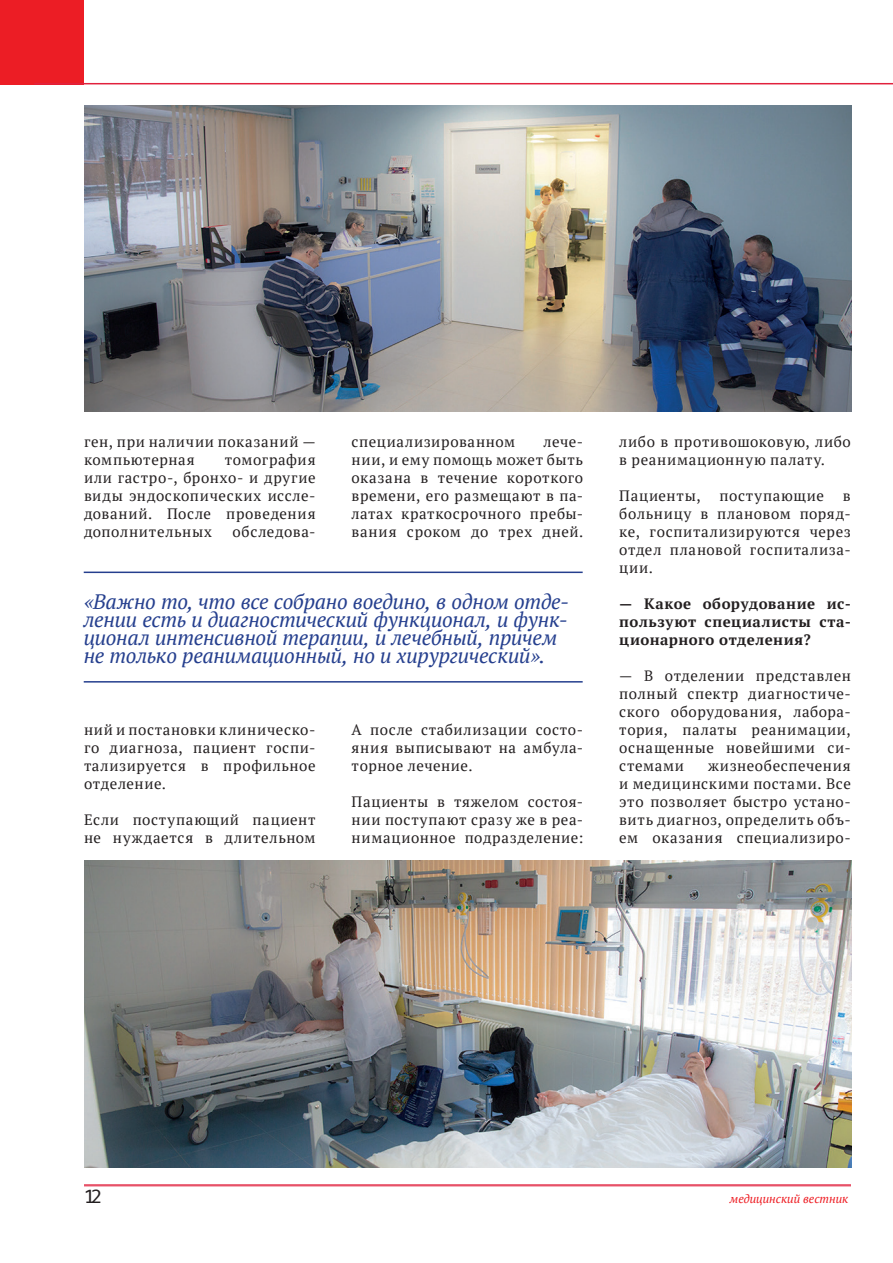
<style>
.page{position:relative;width:893px;height:1263px;background:#fff}
.page>*{position:absolute;margin:0;border:0;box-sizing:border-box;transform-origin:0 0}
.t1{font:italic 21px/18px "PT Serif";letter-spacing:-.015em;color:#253f8e}
.t2{font:18px "Menlo";color:#231f20}
.t3{font:15px/18px "PT Serif";letter-spacing:.045em;color:#231f20;text-align:justify}
.t4{font:700 15px/18px "PT Serif";letter-spacing:.04em;color:#231f20;text-align:justify}
.t5{font:italic 12px "PT Serif";color:#ee1d23}
</style>
<div class="page">
<img style="left:84px;top:105px;width:767px;height:306px">
<img style="left:84px;top:861px;width:767px;height:306px">
<hr style="left:84px;top:572px;width:499px;height:1px;background:#253f8e">
<hr style="left:84px;top:681px;width:499px;height:2px;background:#253f8e">
<div style="left:0;top:0;width:84px;height:85px;background:#ec1d25"></div>
<hr style="left:34px;top:83px;width:859px;height:1px;background:#e1213d">
<hr style="left:84px;top:1184px;width:767px;height:1px;background:#e1213d">
<hr style="left:84px;top:1185px;width:767px;height:1px;background:#e1213d">
<p class="t3" style="left:84px;top:433px;width:233px">ген, при наличии показаний — компьютерная</p>
<p class="t3" style="left:84px;top:451px;width:233px;text-indent:141px">томография или гастро-, бронхо- и другие виды эндоскопических иссле&shy;дований. После проведения дополнительных</p>
<p class="t3" style="left:233px;top:523px;width:84px">обследова-</p>
<p class="t3" style="left:352px;top:433px;width:233px;text-indent:192px">лече&shy;нии, и ему помощь может быть оказана в течение короткого времени, его размещают в па&shy;латах краткосрочного пребы&shy;вания сроком до трех дней.</p>
<p class="t3" style="left:352px;top:433px;width:165px">специализированном</p>
<h1 class="t1" style="left:84px;top:592px;width:487px">«Важно то, что все собрано воедино, в одном отде&shy;лении есть и диагностический функционал, и функ&shy;ционал интенсивной терапии, и лечебный, причем не только реанимационный, но и хирургический».</h1>
<p class="t3" style="left:84px;top:721px;width:233px">ний и постановки клиническо&shy;го диагноза, пациент госпи&shy;тализируется в профильное отделение.</p>
<p class="t3" style="left:84px;top:811px;width:233px">Если поступающий пациент не нуждается в длительном</p>
<p class="t3" style="left:352px;top:721px;width:233px">А после стабилизации состо&shy;яния выписывают на амбула&shy;торное лечение.</p>
<p class="t3" style="left:352px;top:793px;width:233px">Пациенты в тяжелом состоя&shy;нии поступают сразу же в реа&shy;нимационное подразделение:</p>
<p class="t3" style="left:619px;top:433px;width:233px">либо в противошоковую, либо в реанимационную палату.</p>
<p class="t3" style="left:619px;top:487px;width:83px">Пациенты,</p>
<p class="t3" style="left:720px;top:487px;width:106px">поступающие</p>
<p class="t3" style="left:619px;top:487px;width:233px;text-indent:224px">в больницу в плановом поряд&shy;ке, госпитализируются через отдел плановой госпитализа&shy;ции.</p>
<p class="t4" style="left:619px;top:594px;width:233px">— Какое оборудование ис&shy;пользуют специалисты ста&shy;ционарного отделения?</p>
<p class="t3" style="left:619px;top:667px;width:233px">— В отделении представлен полный спектр диагностиче&shy;ского оборудования, лабора&shy;тория, палаты реанимации, оснащенные новейшими си&shy;стемами</p>
<p class="t3" style="left:619px;top:757px;width:233px;text-indent:89px">жизнеобеспечения и медицинскими постами. Все это позволяет быстро устано&shy;вить диагноз, определить объ&shy;ем оказания специализиро-</p>
<p class="t2" style="left:84px;top:1184px;width:19px">12</p>
<p class="t5" style="left:730px;top:1191px;width:120px">медицинский вестник</p>
</div>
